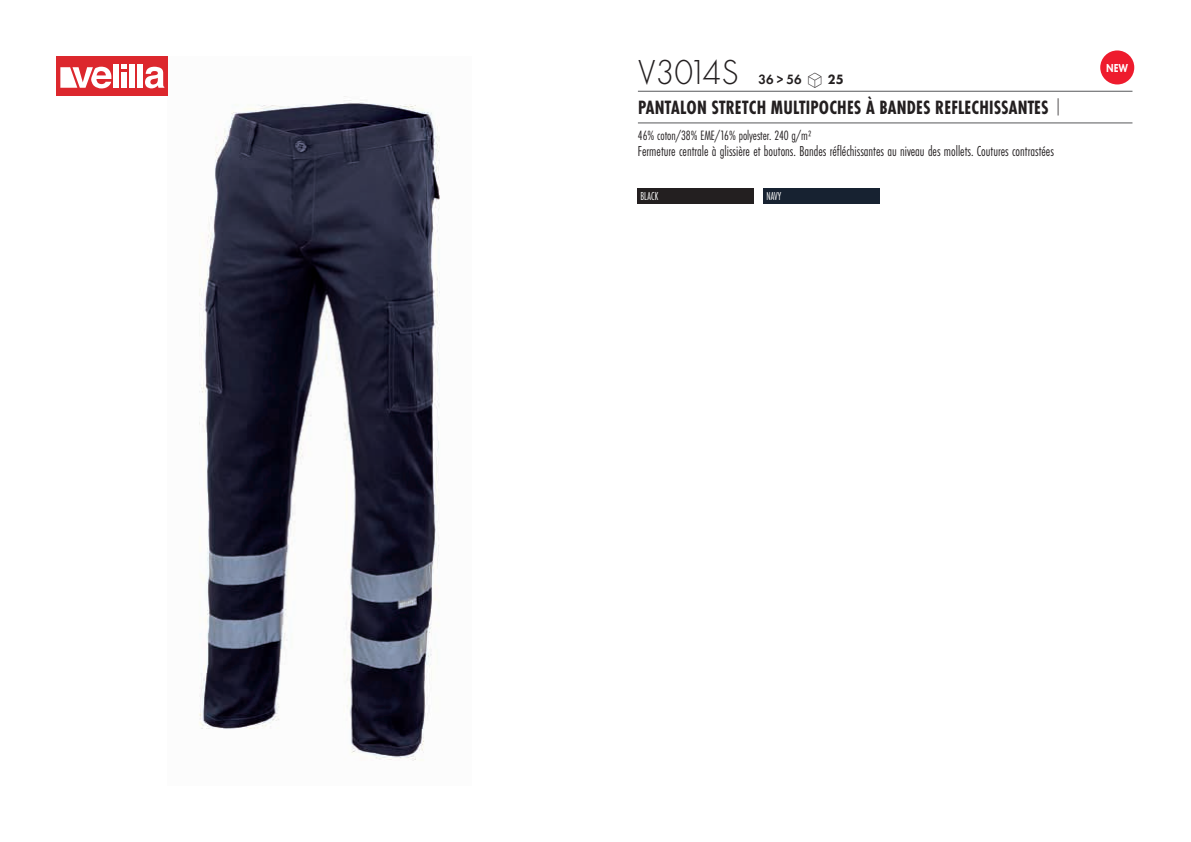
<style>
.page{position:relative;width:1191px;height:842px;background:#fff}
.page>*{position:absolute;margin:0;border:0;box-sizing:border-box;transform-origin:0 0}
.t1{font:300 36px "Futura PT";color:#231f20;scale:.95 1}
.t2{font:700 20px "Futura PT Cond";letter-spacing:.01em;color:#231f20;scale:.95 1}
.t3{font:15px "Futura PT Cond";color:#231f20;scale:.95 1}
.t4{font:14px "Futura PT Cond";letter-spacing:-.005em;color:#231f20;scale:.95 1}
.t5{font:600 14px "Futura PT";color:#231f20;scale:.95 1}
.t6{font:12px "Futura PT Cond";letter-spacing:.01em;color:#fff;scale:.9 1}
.t7{font:800 12px "Futura PT";color:#fff;scale:.8 1}
.s1{font-family:"Linotype Shapeshifter";font-weight:400;font-size:20px}
.s2{font-weight:800}
.s3{font-family:"DIN Pro";font-weight:300;font-stretch:condensed}
</style>
<div class="page">
<img style="left:199px;top:96px;width:241px;height:665px">
<div style="left:57px;top:57px;width:111px;height:39px;background:#dc272d"></div>
<div style="left:114px;top:64px;width:5px;height:24px;background:#fff"></div>
<div style="left:129px;top:64px;width:6px;height:24px;background:#fff"></div>
<div style="left:137px;top:64px;width:6px;height:24px;background:#fff"></div>
<svg style="left:145px;top:67px;width:19px;height:21px"></svg>
<svg style="left:121px;top:64px;width:6px;height:5px"></svg>
<div style="left:121px;top:72px;width:6px;height:16px;background:#fff"></div>
<svg style="left:60px;top:67px;width:51px;height:21px"></svg>
<hr style="left:638px;top:91px;width:494px;height:1px;background:#57585a">
<hr style="left:638px;top:123px;width:494px;height:1px;background:#57585a">
<div style="left:1100px;top:50px;width:34px;height:34px;background:#ee1b2d;border-radius:50%"></div>
<div style="left:637px;top:188px;width:116px;height:16px;background:#231f20"></div>
<div style="left:763px;top:188px;width:117px;height:16px;background:#172231"></div>
<h1 class="t1" style="left:638px;top:52px;width:108px">V3014S</h1>
<p class="t5" style="left:758px;top:71px;width:91px">36 &gt; 56 <span class="s1">S</span> <span class="s2">25</span></p>
<h2 class="t2" style="left:638px;top:96px;width:446px">PANTALON STRETCH MULTIPOCHES À BANDES REFLECHISSANTES <span class="s3">|</span></h2>
<p class="t4" style="left:638px;top:127px;width:184px">46% coton/38% EME/16% polyester. 240 g/m2</p>
<p class="t3" style="left:638px;top:142px;width:439px">Fermeture centrale à glissière et boutons. Bandes réfléchissantes au niveau des mollets. Coutures contrastées</p>
<p class="t6" style="left:640px;top:189px;width:21px">BLACK</p>
<p class="t6" style="left:766px;top:189px;width:18px">NAVY</p>
<p class="t7" style="left:1106px;top:61px;width:29px">NEW</p>
</div>
